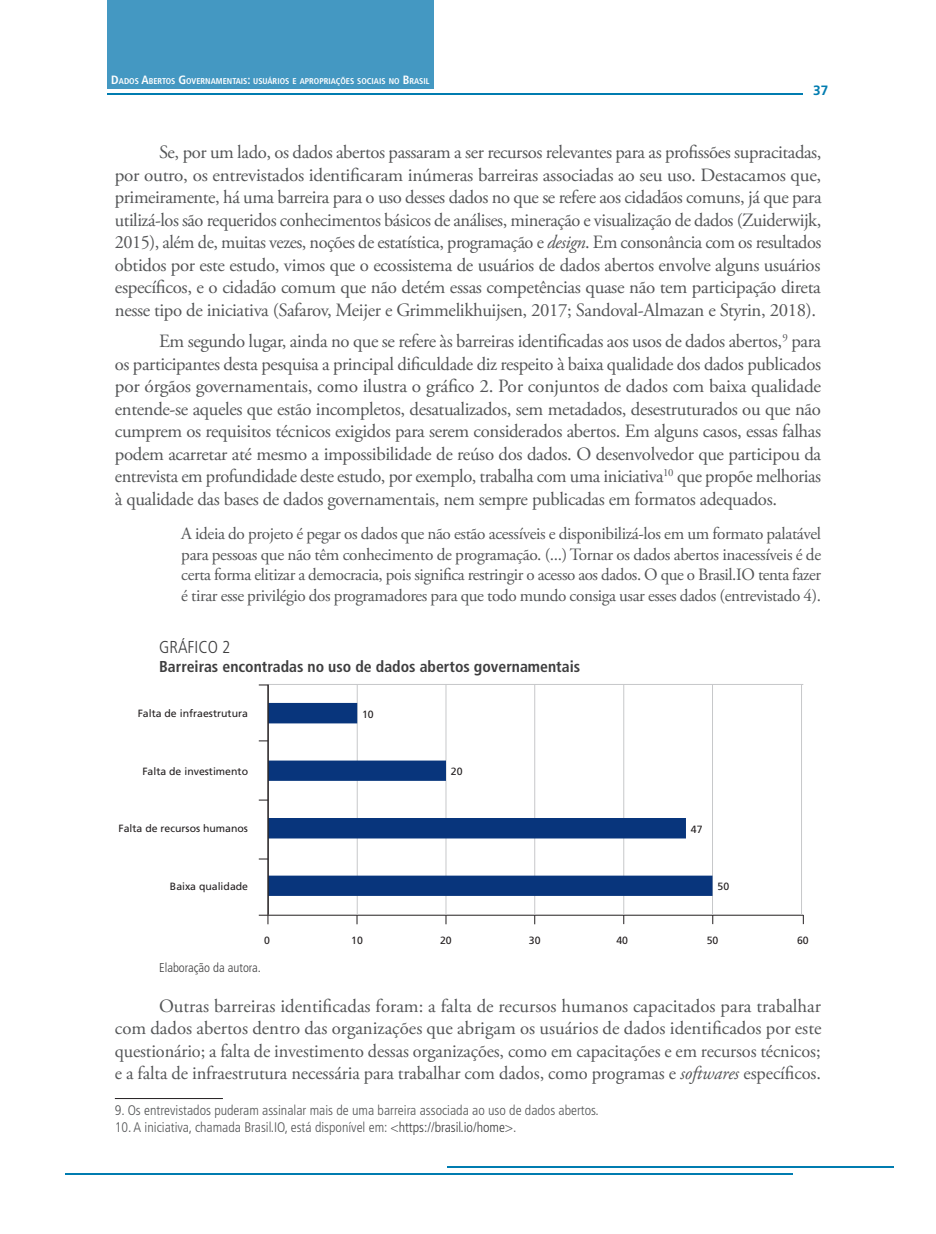
<style>
.page{position:relative;width:936px;height:1234px;background:#fff}
.page>*{position:absolute;margin:0;border:0;box-sizing:border-box;transform-origin:0 0}
.t1{font:18.75px/22.5px "Adobe Garamond Pro";letter-spacing:-.02em;color:#545557;text-align:justify}
.t2{font:17.25px/20.7px "Adobe Garamond Pro";letter-spacing:-.02em;color:#545557;text-align:justify}
.t3{font:300 condensed 17.25px "Frutiger LT Pro";color:#3e3e3f}
.t4{font:700 condensed 15.75px "Frutiger LT Pro";color:#3e3e3f}
.t5{font:300 condensed 13.8px "Frutiger LT Pro";color:#545557}
.t6{font:700 13.5px "Frutiger LT Pro";color:#007cb0}
.t7{font:300 condensed 12.75px "Frutiger LT Pro";color:#3e3e3f}
.t8{font:10.5px "Frutiger LT Pro";color:#231f20}
.t9{font:700 condensed 8.4px "Frutiger LT Pro";color:#fff}
.s1{font-size:12px}
.s2{font-style:italic}
.s3{color:#3e3e3f}
</style>
<div class="page">
<hr style="left:107px;top:94px;width:695px;height:1px;background:#007cb0">
<hr style="left:446px;top:1165px;width:447px;height:1px;background:#007cb0">
<hr style="left:65px;top:1173px;width:728px;height:1px;background:#007cb0">
<div style="left:107px;top:0;width:327px;height:89px;background:#4498c2"></div>
<hr style="left:267px;top:684px;width:1px;height:231px;background:#231f20">
<hr style="left:268px;top:914px;width:535px;height:1px;background:#231f20">
<hr style="left:268px;top:684px;width:535px;height:1px;background:#c7c8ca">
<svg style="left:259px;top:914px;width:10px;height:10px"></svg>
<hr style="left:801px;top:684px;width:1px;height:230px;background:#c7c8ca">
<hr style="left:712px;top:684px;width:1px;height:230px;background:#c7c8ca">
<hr style="left:623px;top:684px;width:1px;height:230px;background:#c7c8ca">
<hr style="left:534px;top:684px;width:1px;height:230px;background:#c7c8ca">
<hr style="left:445px;top:684px;width:1px;height:230px;background:#c7c8ca">
<hr style="left:357px;top:684px;width:1px;height:230px;background:#c7c8ca">
<svg style="left:269px;top:702px;width:443px;height:193px"></svg>
<hr style="left:268px;top:684px;width:1px;height:230px;background:#231f20">
<hr style="left:115px;top:1097px;width:108px;height:1px;background:#231f20">
<p class="t9" style="left:111px;top:76px;width:320px"><span class="s1">D</span>ADOS <span class="s1">A</span>BERTOS <span class="s1">G</span>OVERNAMENTAIS<span class="s1">:</span> USUÁRIOS E APROPRIAÇÕES SOCIAIS NO <span class="s1">B</span> RASIL</p>
<p class="t6" style="left:813px;top:82px;width:17px">37</p>
<p class="t1" style="left:115px;top:142px;width:708px;text-indent:44px">Se, por um lado, os dados abertos passaram a ser recursos relevantes para as profissões supracitadas, por outro, os entrevistados identificaram inúmeras barreiras associadas ao seu uso. Destacamos que, primeiramente, há uma barreira para o uso desses dados no que se refere aos cidadãos comuns, já que para utilizá-los são requeridos conhecimentos básicos de análises, mineração e visualização de dados (Zuiderwijk, 2015), além de, muitas vezes, noções de estatística, programação e <span class="s2">design</span>. Em consonância com os resultados obtidos por este estudo, vimos que o ecossistema de usuários de dados abertos envolve alguns usuários específicos, e o cidadão comum que não detém essas competências quase não tem participação direta nesse tipo de iniciativa (Safarov, Meijer e Grimmelikhuijsen, 2017; Sandoval-Almazan e Styrin, 2018).</p>
<p class="t1" style="left:115px;top:330px;width:707px;text-indent:44px">Em segundo lugar, ainda no que se refere às barreiras identificadas aos usos de dados abertos,<sup>9</sup> para os participantes desta pesquisa a principal dificuldade diz respeito à baixa qualidade dos dados publicados por órgãos governamentais, como ilustra o gráfico 2. Por conjuntos de dados com baixa qualidade entende-se aqueles que estão incompletos, desatualizados, sem metadados, desestruturados ou que não cumprem os requisitos técnicos exigidos para serem considerados abertos. Em alguns casos, essas falhas podem acarretar até mesmo a impossibilidade de reúso dos dados. O desenvolvedor que participou da entrevista em profundidade deste estudo, por exemplo, trabalha com uma iniciativa<sup>10</sup> que propõe melhorias à qualidade das bases de dados governamentais, nem sempre publicadas em formatos adequados.</p>
<p class="t2" style="left:181px;top:523px;width:641px">A ideia do projeto é pegar os dados que não estão acessíveis e disponibilizá-los em um formato palatável para pessoas que não têm conhecimento de programação. (...) Tornar os dados abertos inacessíveis é de certa forma elitizar a democracia, pois significa restringir o acesso aos dados. O que o Brasil.IO tenta fazer é tirar esse privilégio dos programadores para que todo mundo consiga usar esses dados (entrevistado 4).</p>
<p class="t3" style="left:159px;top:636px;width:73px">GRÁFICO 2</p>
<p class="t4" style="left:159px;top:656px;width:422px">Barreiras encontradas no uso de dados abertos governamentais</p>
<p class="t8" style="left:138px;top:707px;width:112px">Falta de infraestrutura</p>
<p class="t8" style="left:362px;top:707px;width:13px">10</p>
<p class="t8" style="left:142px;top:764px;width:107px">Falta de investimento</p>
<p class="t8" style="left:451px;top:765px;width:13px">20</p>
<p class="t8" style="left:118px;top:822px;width:131px">Falta de recursos humanos</p>
<p class="t8" style="left:690px;top:822px;width:13px">47</p>
<p class="t8" style="left:170px;top:879px;width:80px">Baixa qualidade</p>
<p class="t8" style="left:717px;top:880px;width:13px">50</p>
<p class="t8" style="left:264px;top:933px;width:7px">0</p>
<p class="t8" style="left:351px;top:933px;width:13px">10</p>
<p class="t8" style="left:440px;top:933px;width:13px">20</p>
<p class="t8" style="left:529px;top:933px;width:13px">30</p>
<p class="t8" style="left:616px;top:933px;width:13px">40</p>
<p class="t8" style="left:706px;top:933px;width:13px">50</p>
<p class="t8" style="left:797px;top:933px;width:13px">60</p>
<p class="t7" style="left:159px;top:960px;width:103px">Elaboração da autora.</p>
<p class="t1" style="left:115px;top:995px;width:708px;text-indent:44px">Outras barreiras identificadas foram: a falta de recursos humanos capacitados para trabalhar com dados abertos dentro das organizações que abrigam os usuários de dados identificados por este questionário; a falta de investimento dessas organizações, como em capacitações e em recursos técnicos; e a falta de infraestrutura necessária para trabalhar com dados, como programas e <span class="s2">softwares</span> específicos.</p>
<p class="t5" style="left:115px;top:1102px;width:485px">9. Os entrevistados puderam assinalar mais de uma barreira associada ao uso de dados abertos.</p>
<p class="t5" style="left:115px;top:1118px;width:403px">10. A iniciativa, chamada Brasil.IO, está disponível em: &lt;<span class="s3">https://brasil.io/home</span>&gt;.</p>
</div>
